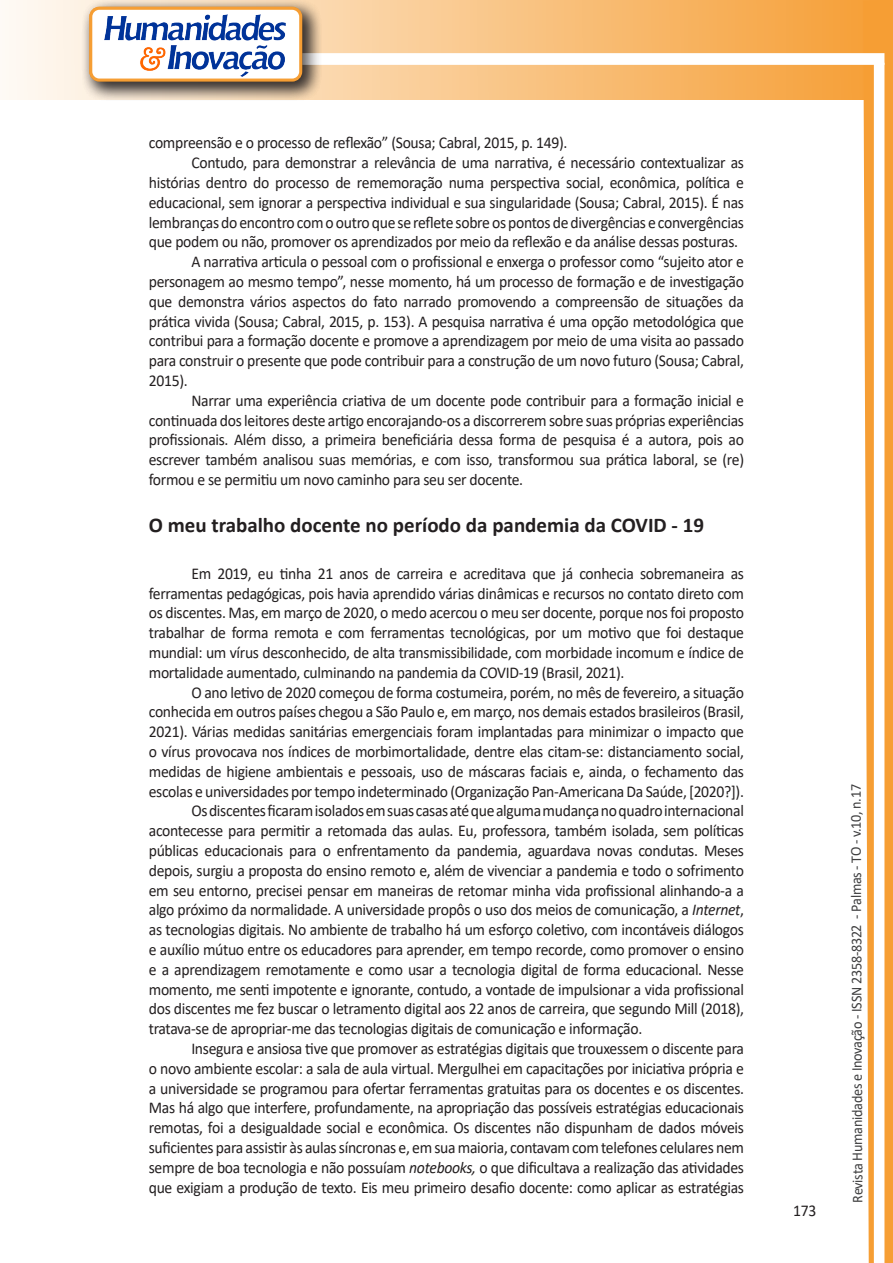
<style>
.page{position:relative;width:893px;height:1263px;background:#fff}
.page>*{position:absolute;margin:0;border:0;box-sizing:border-box;transform-origin:0 0}
.Titulo_2{font:700 21px "Calibri";color:#231f20}
.texto{font:16.5px/19.8px "Calibri";letter-spacing:-.02em;color:#231f20;text-align:justify;scale:.95 1}
.t1{font:15px "Calibri";letter-spacing:-.025em;color:#3e3e3f;scale:.95 1}
.s1{font-style:italic}
</style>
<div class="page">
<svg style="left:5px;top:0;width:858px;height:100px;background:#f9c484"></svg>
<div style="left:302px;top:53px;width:582px;height:12px;background:#fff;border:2px solid #fff"></div>
<svg style="left:863px;top:0;width:30px;height:1263px"></svg>
<div style="left:81px;top:0;width:241px;height:102px;background:#231f20;opacity:.75"></div>
<div style="left:91px;top:8px;width:210px;height:72px;background:#fff;border-radius:9px"></div>
<img style="left:104px;top:14px;width:181px;height:62px">
<div style="left:89px;top:7px;width:213px;height:75px;border:3px solid #f69e34;border-radius:9px"></div>
<p class="texto" style="left:149px;top:133px;width:442px">compreensão e o processo de reflexão” (Sousa; Cabral, 2015, p. 149).</p>
<p class="texto" style="left:149px;top:152px;width:628px;text-indent:43px">Contudo, para demonstrar a relevância de uma narrativa, é necessário contextualizar as histórias dentro do processo de rememoração numa perspectiva social, econômica, política e educacional, sem ignorar a perspectiva individual e sua singularidade (Sousa; Cabral, 2015). É nas lembranças do encontro com o outro que se reflete sobre os pontos de divergências e convergências que podem ou não, promover os aprendizados por meio da reflexão e da análise dessas posturas.</p>
<p class="texto" style="left:149px;top:251px;width:628px;text-indent:43px">A narrativa articula o pessoal com o profissional e enxerga o professor como “sujeito ator e personagem ao mesmo tempo”, nesse momento, há um processo de formação e de investigação que demonstra vários aspectos do fato narrado promovendo a compreensão de situações da prática vivida (Sousa; Cabral, 2015, p. 153). A pesquisa narrativa é uma opção metodológica que contribui para a formação docente e promove a aprendizagem por meio de uma visita ao passado para construir o presente que pode contribuir para a construção de um novo futuro (Sousa; Cabral, 2015).</p>
<p class="texto" style="left:149px;top:390px;width:628px;text-indent:43px">Narrar uma experiência criativa de um docente pode contribuir para a formação inicial e continuada dos leitores deste artigo encorajando-os a discorrerem sobre suas próprias experiências profissionais. Além disso, a primeira beneficiária dessa forma de pesquisa é a autora, pois ao escrever também analisou suas memórias, e com isso, transformou sua prática laboral, se (re) formou e se permitiu um novo caminho para seu ser docente.</p>
<p class="Titulo_2" style="left:149px;top:510px;width:557px">O meu trabalho docente no período da pandemia da COVID - 19</p>
<p class="texto" style="left:149px;top:563px;width:628px;text-indent:43px">Em 2019, eu tinha 21 anos de carreira e acreditava que já conhecia sobremaneira as ferramentas pedagógicas, pois havia aprendido várias dinâmicas e recursos no contato direto com os discentes. Mas, em março de 2020, o medo acercou o meu ser docente, porque nos foi proposto trabalhar de forma remota e com ferramentas tecnológicas, por um motivo que foi destaque mundial: um vírus desconhecido, de alta transmissibilidade, com morbidade incomum e índice de mortalidade aumentado, culminando na pandemia da COVID-19 (Brasil, 2021).</p>
<p class="texto" style="left:149px;top:682px;width:628px;text-indent:43px">O ano letivo de 2020 começou de forma costumeira, porém, no mês de fevereiro, a situação conhecida em outros países chegou a São Paulo e, em março, nos demais estados brasileiros (Brasil, 2021). Várias medidas sanitárias emergenciais foram implantadas para minimizar o impacto que o vírus provocava nos índices de morbimortalidade, dentre elas citam-se: distanciamento social, medidas de higiene ambientais e pessoais, uso de máscaras faciais e, ainda, o fechamento das escolas e universidades por tempo indeterminado (Organização Pan-Americana Da Saúde, [2020?]).</p>
<p class="texto" style="left:149px;top:800px;width:628px;text-indent:43px">Os discentes ficaram isolados em suas casas até que alguma mudança no quadro internacional acontecesse para permitir a retomada das aulas. Eu, professora, também isolada, sem políticas públicas educacionais para o enfrentamento da pandemia, aguardava novas condutas. Meses depois, surgiu a proposta do ensino remoto e, além de vivenciar a pandemia e todo o sofrimento em seu entorno, precisei pensar em maneiras de retomar minha vida profissional alinhando-a a algo próximo da normalidade. A universidade propôs o uso dos meios de comunicação, a <span class="s1">Internet</span>, as tecnologias digitais. No ambiente de trabalho há um esforço coletivo, com incontáveis diálogos e auxílio mútuo entre os educadores para aprender, em tempo recorde, como promover o ensino e a aprendizagem remotamente e como usar a tecnologia digital de forma educacional. Nesse momento, me senti impotente e ignorante, contudo, a vontade de impulsionar a vida profissional dos discentes me fez buscar o letramento digital aos 22 anos de carreira, que segundo Mill (2018), tratava-se de apropriar-me das tecnologias digitais de comunicação e informação.</p>
<p class="texto" style="left:149px;top:1038px;width:628px;text-indent:43px">Insegura e ansiosa tive que promover as estratégias digitais que trouxessem o discente para o novo ambiente escolar: a sala de aula virtual. Mergulhei em capacitações por iniciativa própria e a universidade se programou para ofertar ferramentas gratuitas para os docentes e os discentes.<br>Mas há algo que interfere, profundamente, na apropriação das possíveis estratégias educacionais remotas, foi a desigualdade social e econômica. Os discentes não dispunham de dados móveis suficientes para assistir às aulas síncronas e, em sua maioria, contavam com telefones celulares nem sempre de boa tecnologia e não possuíam <span class="s1">notebooks,</span> o que dificultava a realização das atividades que exigiam a produção de texto. Eis meu primeiro desafio docente: como aplicar as estratégias</p>
<p class="texto" style="left:793px;top:1200px;width:26px">173</p>
<p class="t1" style="left:846px;top:1203px;width:442px;rotate:-90deg">Revista Humanidades e Inovação - ISSN 2358-8322 - Palmas - TO - v.10, n.17</p>
</div>
